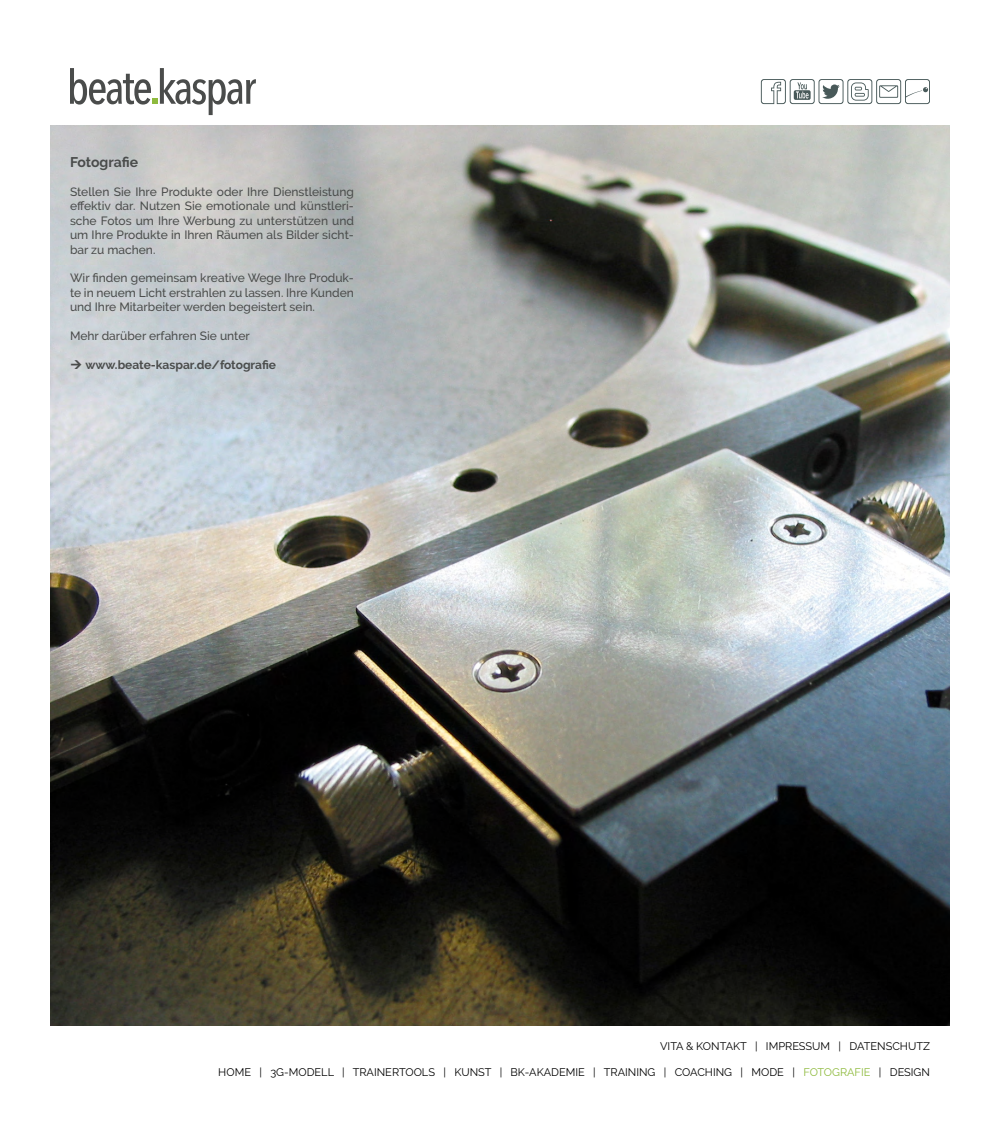
<style>
.page{position:relative;width:1000px;height:1136px;background:#fff}
.page>*{position:absolute;margin:0;border:0;box-sizing:border-box;transform-origin:0 0}
.t1{font:700 14px "Raleway";letter-spacing:-.005em;color:#4a4c4b}
.t2{font:500 12px/14.4px "Raleway";color:#4a4c4b;text-align:justify}
.t3{font:700 12px "Raleway";color:#4a4c4b}
.t4{font:11px "Raleway";color:#000}
.s1{color:#8eba3d}
</style>
<div class="page">
<img style="left:50px;top:126px;width:900px;height:900px">
<svg style="left:761px;top:79px;width:169px;height:25px"></svg>
<svg style="left:70px;top:68px;width:186px;height:47px"></svg>
<svg style="left:71px;top:360px;width:10px;height:9px"></svg>
<p class="t1" style="left:70px;top:154px;width:70px">Fotografie</p>
<p class="t2" style="left:70px;top:185px;width:286px">Stellen Sie Ihre Produkte oder Ihre Dienstleistung effektiv dar. Nutzen Sie emotionale und künstleri&shy;sche Fotos um Ihre Werbung zu unterstützen und um Ihre Produkte in Ihren Räumen als Bilder sicht&shy;bar zu machen.</p>
<p class="t2" style="left:70px;top:271px;width:286px">Wir finden gemeinsam kreative Wege Ihre Produk&shy;te in neuem Licht erstrahlen zu lassen. Ihre Kunden und Ihre Mitarbeiter werden begeistert sein.</p>
<p class="t2" style="left:70px;top:329px;width:181px">Mehr darüber erfahren Sie unter</p>
<p class="t3" style="left:85px;top:358px;width:192px">www.beate-kaspar.de/fotografie</p>
<p class="t4" style="left:660px;top:1040px;width:271px">VITA &amp; KONTAKT | IMPRESSUM | DATENSCHUTZ</p>
<p class="t4" style="left:218px;top:1066px;width:713px">HOME | 3G-MODELL | TRAINERTOOLS | KUNST | BK-AKADEMIE | TRAINING | COACHING | MODE | <span class="s1">FOTOGRAFIE</span> | DESIGN</p>
</div>
